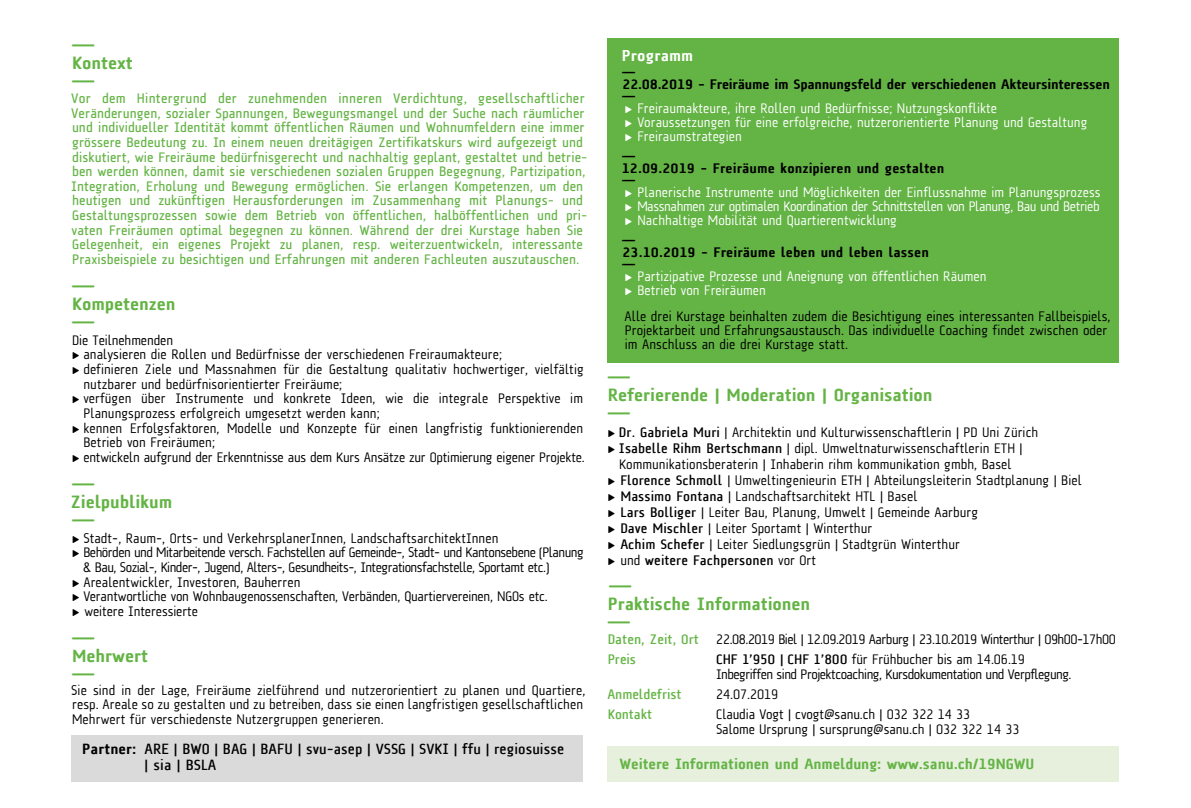
<style>
.page{position:relative;width:1191px;height:808px;background:#fff}
.page>*{position:absolute;margin:0;border:0;box-sizing:border-box;transform-origin:0 0}
.t1{font:300 24px "A Asanu";color:#64b445}
.t2{font:900 18px "A Asanu";letter-spacing:-.01em;color:#64b445}
.t3{font:900 16px "A Asanu";color:#fff}
.t4{font:700 15px/16px "A Asanu";color:#000}
.t5{font:900 15px "A Asanu";letter-spacing:-.01em;color:#64b445}
.t6{font:14px/14.8px "A Asanu";color:#000}
.t7{font:500 14px/14.6px "A Asanu";color:#64b445}
.t8{font:14px/14px "A Asanu";color:#fff}
.t9{font:14px/20px "A Asanu";letter-spacing:-.04em;color:#000}
.t10{font:14px "A Asanu";letter-spacing:-.02em;color:#000}
.t11{font:900 14px "A Asanu";color:#000}
.t12{font:900 14px "A Asanu";letter-spacing:-.02em;color:#000}
.t13{font:700 14px "A Asanu";color:#000}
.t14{font:700 14px "A Asanu";letter-spacing:-.01em;color:#64b445}
.s1{font-weight:900}
.s2{font-weight:700}
.s3{font-weight:400}
.s4{font-weight:700;color:#64b445}
</style>
<div class="page">
<div style="left:607px;top:38px;width:512px;height:324px;background:#64b445"></div>
<div style="left:607px;top:746px;width:512px;height:35px;background:#e6f0dd"></div>
<div style="left:72px;top:735px;width:511px;height:47px;background:#dadada"></div>
<h1 class="t1" style="left:72px;top:32px;width:25px">—</h1>
<p class="t2" style="left:72px;top:52px;width:62px">Kontext</p>
<h1 class="t1" style="left:72px;top:68px;width:25px">—</h1>
<p class="t7" style="left:71px;top:91px;width:518px">Vor dem Hintergrund der zunehmenden inneren Verdichtung, gesellschaftlicher Veränderungen, sozialer Spannungen, Bewegungsmangel und der Suche nach räumlicher und individueller Identität kommt öffentlichen Räumen und Wohnumfeldern eine immer grössere Bedeutung zu. In einem neuen dreitägigen Zertifikatskurs wird aufgezeigt und diskutiert, wie Freiräume bedürfnisgerecht und nachhaltig geplant, gestaltet und betrie&shy;ben werden können, damit sie verschiedenen sozialen Gruppen Begegnung, Partizipation, Integration, Erholung und Bewegung ermöglichen. Sie erlangen Kompetenzen, um den heutigen und zukünftigen Herausforderungen im Zusammenhang mit Planungs- und Gestaltungsprozessen sowie dem Betrieb von öffentlichen, halböffentlichen und pri&shy;vaten Freiräumen optimal begegnen zu können. Während der drei Kurstage haben Sie Gelegenheit, ein eigenes Projekt zu planen, resp. weiterzuentwickeln, interessante Praxisbeispiele zu besichtigen und Erfahrungen mit anderen Fachleuten auszutauschen.</p>
<h1 class="t1" style="left:72px;top:273px;width:25px">—</h1>
<p class="t2" style="left:72px;top:294px;width:105px">Kompetenzen</p>
<h1 class="t1" style="left:72px;top:309px;width:25px">—</h1>
<p class="t6" style="left:72px;top:333px;width:103px">Die Teilnehmenden</p>
<p class="t6" style="left:73px;top:347px;width:431px">&gt; analysieren die Rollen und Bedürfnisse der verschiedenen Freiraumakteure;</p>
<p class="t6" style="left:73px;top:362px;width:512px">&gt; definieren Ziele und Massnahmen für die Gestaltung qualitativ hochwertiger, vielfältig</p>
<p class="t6" style="left:83px;top:376px;width:260px">nutzbarer und bedürfnisorientierter Freiräume;</p>
<p class="t6" style="left:73px;top:391px;width:512px">&gt; verfügen über Instrumente und konkrete Ideen, wie die integrale Perspektive im</p>
<p class="t6" style="left:83px;top:406px;width:298px">Planungsprozess erfolgreich umgesetzt werden kann;</p>
<p class="t6" style="left:73px;top:420px;width:512px">&gt; kennen Erfolgsfaktoren, Modelle und Konzepte für einen langfristig funktionierenden</p>
<p class="t6" style="left:83px;top:435px;width:133px">Betrieb von Freiräumen;</p>
<p class="t10" style="left:73px;top:449px;width:513px">&gt; entwickeln aufgrund der Erkenntnisse aus dem Kurs Ansätze zur Optimierung eigener Projekte.</p>
<h1 class="t1" style="left:72px;top:471px;width:25px">—</h1>
<p class="t2" style="left:71px;top:492px;width:103px">Zielpublikum</p>
<h1 class="t1" style="left:72px;top:507px;width:25px">—</h1>
<p class="t6" style="left:73px;top:530px;width:427px">&gt; Stadt-, Raum-, Orts- und VerkehrsplanerInnen, LandschaftsarchitektInnen</p>
<p class="t9" style="left:73px;top:542px;width:512px">&gt; Behörden und Mitarbeitende versch. Fachstellen auf Gemeinde-, Stadt- und Kantonsebene (Planung</p>
<p class="t9" style="left:83px;top:557px;width:468px">&amp; Bau, Sozial-, Kinder-, Jugend, Alters-, Gesundheits-, Integrationsfachstelle, Sportamt etc.)</p>
<p class="t6" style="left:73px;top:574px;width:229px">&gt; Arealentwickler, Investoren, Bauherren</p>
<p class="t10" style="left:73px;top:588px;width:476px">&gt; Verantwortliche von Wohnbaugenossenschaften, Verbänden, Quartiervereinen, NGOs etc.</p>
<p class="t6" style="left:73px;top:604px;width:127px">&gt; weitere Interessierte</p>
<h1 class="t1" style="left:72px;top:625px;width:25px">—</h1>
<p class="t2" style="left:72px;top:646px;width:77px">Mehrwert</p>
<h1 class="t1" style="left:72px;top:661px;width:25px">—</h1>
<p class="t6" style="left:71px;top:682px;width:515px">Sie sind in der Lage, Freiräume zielführend und nutzerorientiert zu planen und Quartiere, resp. Areale so zu gestalten und zu betreiben, dass sie einen langfristigen gesellschaftlichen<br>Mehrwert für verschiedenste Nutzergruppen generieren.</p>
<p class="t4" style="left:145px;top:741px;width:421px;text-indent:-62px"><span class="s1">Partner:</span> ARE | BWO | BAG | BAFU | svu-asep | VSSG | SVKI | ffu | regiosuisse | sia | BSLA</p>
<p class="t3" style="left:622px;top:46px;width:73px">Programm</p>
<p class="t6" style="left:622px;top:65px;width:15px">—</p>
<p class="t12" style="left:622px;top:76px;width:489px">22.08.2019 - Freiräume im Spannungsfeld der verschiedenen Akteursinteressen</p>
<p class="t6" style="left:622px;top:89px;width:15px">—</p>
<p class="t8" style="left:625px;top:101px;width:463px">&gt; Freiraumakteure, ihre Rollen und Bedürfnisse; Nutzungskonflikte<br>&gt; Voraussetzungen für eine erfolgreiche, nutzerorientierte Planung und Gestaltung &gt; Freiraumstrategien</p>
<p class="t6" style="left:622px;top:149px;width:15px">—</p>
<p class="t11" style="left:622px;top:160px;width:324px">12.09.2019 - Freiräume konzipieren und gestalten</p>
<p class="t6" style="left:622px;top:173px;width:15px">—</p>
<p class="t8" style="left:625px;top:185px;width:477px;text-align:justify">&gt; Planerische Instrumente und Möglichkeiten der Einflussnahme im Planungsprozess &gt; Massnahmen zur optimalen Koordination der Schnittstellen von Planung, Bau und Betrieb &gt; Nachhaltige Mobilität und Quartierentwicklung</p>
<p class="t6" style="left:622px;top:233px;width:15px">—</p>
<p class="t11" style="left:622px;top:244px;width:308px">23.10.2019 - Freiräume leben und leben lassen</p>
<p class="t6" style="left:622px;top:257px;width:15px">—</p>
<p class="t8" style="left:625px;top:269px;width:363px">&gt; Partizipative Prozesse und Aneignung von öffentlichen Räumen &gt; Betrieb von Freiräumen</p>
<p class="t6" style="left:624px;top:309px;width:487px;line-height:14px">Alle drei Kurstage beinhalten zudem die Besichtigung eines interessanten Fallbeispiels,<br>Projektarbeit und Erfahrungsaustausch. Das individuelle Coaching findet zwischen oder im Anschluss an die drei Kurstage statt.</p>
<h1 class="t1" style="left:607px;top:364px;width:25px">—</h1>
<p class="t2" style="left:608px;top:385px;width:326px">Referierende | Moderation | Organisation</p>
<h1 class="t1" style="left:607px;top:400px;width:25px">—</h1>
<p class="t6" style="left:608px;top:425px;width:431px">&gt; <span class="s2">Dr. Gabriela Muri</span> | Architektin und Kulturwissenschaftlerin | PD Uni Zürich</p>
<p class="t6" style="left:608px;top:441px;width:416px">&gt; <span class="s2">Isabelle Rihm Bertschmann</span> | dipl. Umweltnaturwissenschaftlerin ETH |</p>
<p class="t6" style="left:619px;top:457px;width:394px">Kommunikationsberaterin | Inhaberin rihm kommunikation gmbh, Basel</p>
<p class="t6" style="left:608px;top:473px;width:475px">&gt; <span class="s2">Florence Schmoll</span> | Umweltingenieurin ETH | Abteilungsleiterin Stadtplanung | Biel</p>
<p class="t6" style="left:608px;top:489px;width:310px">&gt; <span class="s2">Massimo Fontana</span> | Landschaftsarchitekt HTL | Basel</p>
<p class="t6" style="left:608px;top:505px;width:371px">&gt; <span class="s2">Lars Bolliger</span> | Leiter Bau, Planung, Umwelt | Gemeinde Aarburg</p>
<p class="t6" style="left:608px;top:521px;width:265px">&gt; <span class="s2">Dave Mischler</span> | Leiter Sportamt | Winterthur</p>
<p class="t6" style="left:608px;top:537px;width:353px">&gt; <span class="s2">Achim Schefer</span> | Leiter Siedlungsgrün | Stadtgrün Winterthur</p>
<p class="t13" style="left:608px;top:552px;width:209px"><span class="s3">&gt; und</span> weitere Fachpersonen <span class="s3">vor Ort</span></p>
<h1 class="t1" style="left:608px;top:572px;width:25px">—</h1>
<p class="t2" style="left:608px;top:593px;width:204px">Praktische Informationen</p>
<h1 class="t1" style="left:607px;top:608px;width:25px">—</h1>
<p class="t9" style="left:608px;top:629px;width:509px"><span class="s4">Daten, Zeit, Ort</span> 22.08.2019 Biel | 12.09.2019 Aarburg | 23.10.2019 Winterthur | 09h00-17h00<br><span class="s4">Preis</span></p>
<p class="t9" style="left:716px;top:652px;width:357px;line-height:14.6px"><span class="s2">CHF 1’950 | CHF 1’800</span> für Frühbucher bis am 14.06.19<br>Inbegriffen sind Projektcoaching, Kursdokumentation und Verpflegung.</p>
<p class="t14" style="left:607px;top:686px;width:76px">Anmeldefrist</p>
<p class="t6" style="left:716px;top:687px;width:64px">24.07.2019</p>
<p class="t14" style="left:608px;top:706px;width:46px">Kontakt</p>
<p class="t6" style="left:716px;top:706px;width:305px">Claudia Vogt | cvogt@sanu.ch | 032 322 14 33<br>Salome Ursprung | sursprung@sanu.ch | 032 322 14 33</p>
<p class="t5" style="left:619px;top:755px;width:416px">Weitere Informationen und Anmeldung: www.sanu.ch/19NGWU</p>
</div>
